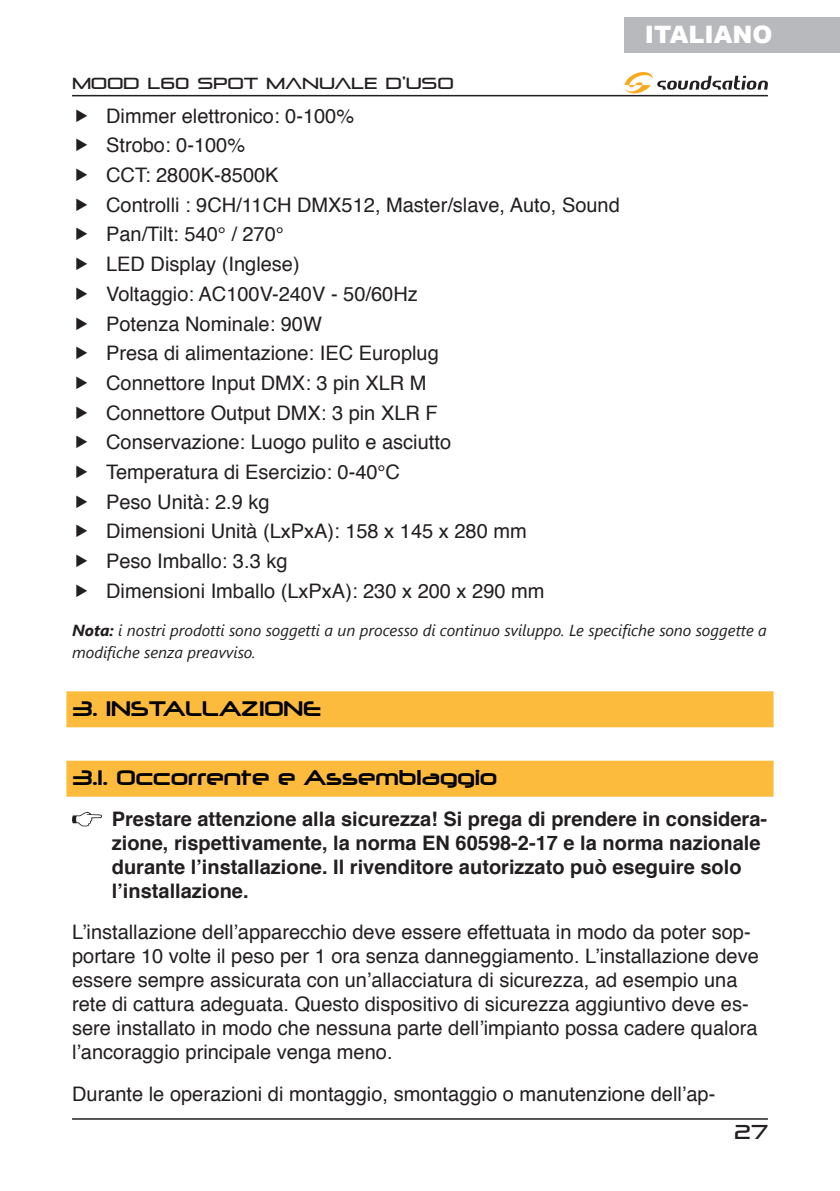
<style>
.page{position:relative;width:840px;height:1191px;background:#fff}
.page>*{position:absolute;margin:0;border:0;box-sizing:border-box;transform-origin:0 0}
.t1{font:900 24px "Arial";color:#fff}
.t2{font:20px/24px "Helvetica";color:#231f20}
.Dito_-_Tab_7mm{font:700 20px/24px "Helvetica";color:#231f20}
.Title_for_User_s_Manuals{font:20px "Neuropolitical";color:#000}
.t3{font:20px "Pirulen";color:#231f20}
.ITA_-_Basic_Text_for_User_Manual{font:italic 16px/21.6px "Segoe UI";color:#231f20}
.t4{font:16px "Pirulen";color:#231f20}
.s1{font-weight:700}
</style>
<div class="page">
<hr style="left:72px;top:95px;width:695px;height:1px;background:#231f20">
<svg style="left:624px;top:72px;width:143px;height:22px"></svg>
<hr style="left:72px;top:1118px;width:695px;height:1px;background:#231f20">
<div style="left:624px;top:17px;width:215px;height:35px;background:#b8b9bc"></div>
<div style="left:66px;top:691px;width:707px;height:36px;background:#fdbb3e"></div>
<div style="left:66px;top:760px;width:707px;height:36px;background:#fdbb3e"></div>
<svg style="left:72px;top:812px;width:30px;height:14px"></svg>
<p class="t1" style="left:644px;top:17px;width:129px">ITALIANO</p>
<p class="t4" style="left:72px;top:74px;width:383px">MOOD L60 SPOT MANUALE D’USO</p>
<p class="t2" style="left:106px;top:104px;width:249px">Dimmer elettronico: 0-100%</p>
<p class="t2" style="left:106px;top:134px;width:140px">Strobo: 0-100%</p>
<p class="t2" style="left:106px;top:164px;width:174px">CCT: 2800K-8500K</p>
<p class="t2" style="left:106px;top:193px;width:515px">Controlli : 9CH/11CH DMX512, Master/slave, Auto, Sound</p>
<p class="t2" style="left:106px;top:223px;width:179px">Pan/Tilt: 540° / 270°</p>
<p class="t2" style="left:106px;top:253px;width:195px">LED Display (Inglese)</p>
<p class="t2" style="left:106px;top:282px;width:313px">Voltaggio: AC100V-240V - 50/60Hz</p>
<p class="t2" style="left:106px;top:312px;width:217px">Potenza Nominale: 90W</p>
<p class="t2" style="left:106px;top:342px;width:334px">Presa di alimentazione: IEC Europlug</p>
<p class="t2" style="left:106px;top:371px;width:322px">Connettore Input DMX: 3 pin XLR M</p>
<p class="t2" style="left:106px;top:401px;width:333px">Connettore Output DMX: 3 pin XLR F</p>
<p class="t2" style="left:106px;top:431px;width:346px">Conservazione: Luogo pulito e asciutto</p>
<p class="t2" style="left:106px;top:460px;width:295px">Temperatura di Esercizio: 0-40°C</p>
<p class="t2" style="left:106px;top:490px;width:165px">Peso Unità: 2.9 kg</p>
<p class="t2" style="left:106px;top:520px;width:422px">Dimensioni Unità (LxPxA): 158 x 145 x 280 mm</p>
<p class="t2" style="left:106px;top:549px;width:183px">Peso Imballo: 3.3 kg</p>
<p class="t2" style="left:106px;top:579px;width:439px">Dimensioni Imballo (LxPxA): 230 x 200 x 290 mm</p>
<p class="ITA_-_Basic_Text_for_User_Manual" style="left:72px;top:617px;width:696px"><span class="s1">Nota:</span> i nostri prodotti sono soggetti a un processo di continuo sviluppo. Le specifiche sono soggette a modifiche senza preavviso.</p>
<p class="Title_for_User_s_Manuals" style="left:72px;top:696px;width:250px">3. INSTALLAZIONE</p>
<p class="Title_for_User_s_Manuals" style="left:72px;top:765px;width:427px">3.1. Occorrente e Assemblaggio</p>
<p class="Dito_-_Tab_7mm" style="left:112px;top:807px;width:656px">Prestare attenzione alla sicurezza! Si prega di prendere in considera&shy;zione, rispettivamente, la norma EN 60598-2-17 e la norma nazionale durante l’installazione. Il rivenditore autorizzato può eseguire solo l’installazione.</p>
<p class="t2" style="left:72px;top:921px;width:687px">L’installazione dell’apparecchio deve essere effettuata in modo da poter sop&shy;portare 10 volte il peso per 1 ora senza danneggiamento. L’installazione deve essere sempre assicurata con un’allacciatura di sicurezza, ad esempio una rete di cattura adeguata. Questo dispositivo di sicurezza aggiuntivo deve es&shy;sere installato in modo che nessuna parte dell’impianto possa cadere qualora l’ancoraggio principale venga meno.</p>
<p class="t2" style="left:72px;top:1082px;width:644px">Durante le operazioni di montaggio, smontaggio o manutenzione dell’ap-</p>
<p class="t3" style="left:733px;top:1119px;width:35px">27</p>
</div>
